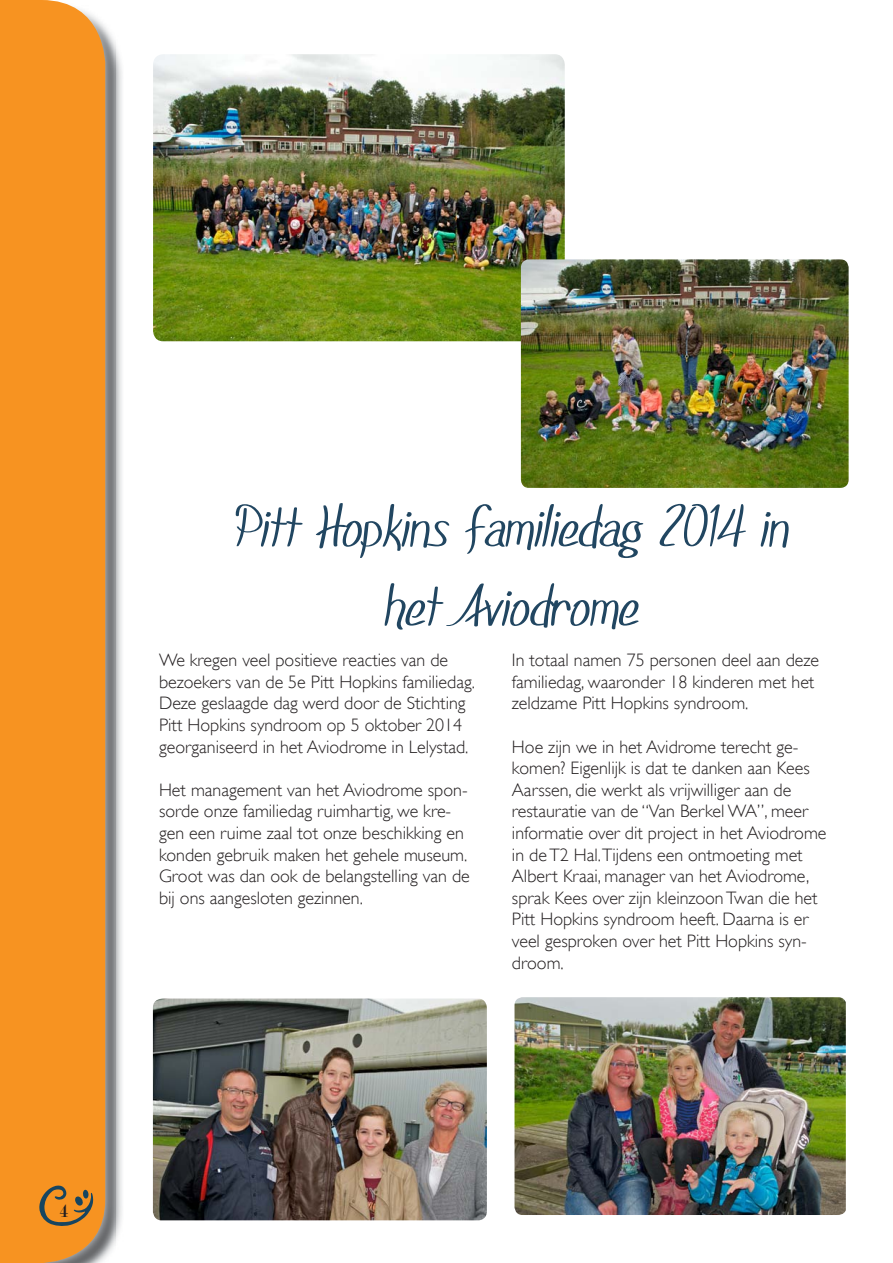
<style>
.page{position:relative;width:893px;height:1263px;background:#fff}
.page>*{position:absolute;margin:0;border:0;box-sizing:border-box;transform-origin:0 0}
.t1{font:66px/79.2px "SF Foxboro Script";color:#214661;text-align:center}
.t2{font:19.5px "Modern";color:#231f20}
.t3{font:300 18px/21.6px "Gill Sans";color:#231f20}
</style>
<div class="page">
<img style="left:115px;top:42px;width:7px;height:1202px">
<img style="left:105px;top:27px;width:10px;height:1231px">
<div style="left:0;top:0;width:105px;height:1263px;background:#f79321"></div>
<svg style="left:39px;top:1185px;width:56px;height:42px;background:#bf7f30"></svg>
<img style="left:514px;top:997px;width:332px;height:218px">
<img style="left:153px;top:54px;width:412px;height:287px">
<img style="left:153px;top:998px;width:334px;height:222px">
<img style="left:521px;top:259px;width:328px;height:229px">
<h1 class="t1" style="left:231px;top:486px;width:558px">Pitt Hopkins familiedag 2014 in het Aviodrome</h1>
<p class="t3" style="left:159px;top:649px;width:317px">We kregen veel positieve reacties van de bezoekers van de 5e Pitt Hopkins familiedag.<br>Deze geslaagde dag werd door de Stichting Pitt Hopkins syndroom op 5 oktober 2014 georganiseerd in het Aviodrome in Lelystad.</p>
<p class="t3" style="left:159px;top:779px;width:312px">Het management van het Aviodrome spon&shy;sorde onze familiedag ruimhartig, we kre&shy;gen een ruime zaal tot onze beschikking en konden gebruik maken het gehele museum.<br>Groot was dan ook de belangstelling van de bij ons aangesloten gezinnen.</p>
<p class="t3" style="left:512px;top:649px;width:308px">In totaal namen 75 personen deel aan deze familiedag, waaronder 18 kinderen met het zeldzame Pitt Hopkins syndroom.</p>
<p class="t3" style="left:512px;top:736px;width:316px">Hoe zijn we in het Avidrome terecht ge&shy;komen? Eigenlijk is dat te danken aan Kees Aarssen, die werkt als vrijwilliger aan de restauratie van de “Van Berkel WA”, meer informatie over dit project in het Aviodrome in de T2 Hal.Tijdens een ontmoeting met Albert Kraai, manager van het Aviodrome, sprak Kees over zijn kleinzoon Twan die het Pitt Hopkins syndroom heeft. Daarna is er veel gesproken over het Pitt Hopkins syn&shy;droom.</p>
<p class="t2" style="left:59px;top:1201px;width:10px">4</p>
</div>
